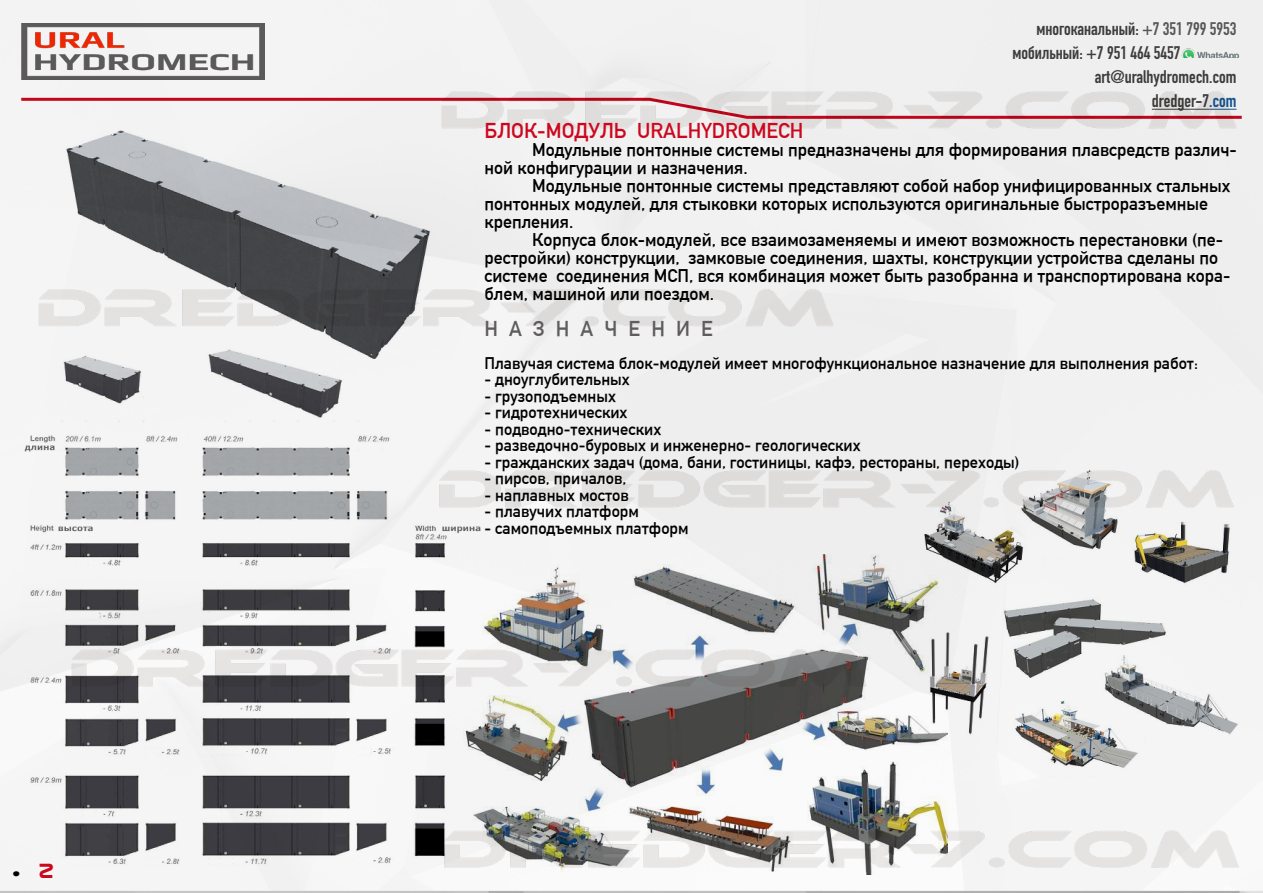
<style>
.page{position:relative;width:1263px;height:893px;background:#fff}
.page>*{position:absolute;margin:0;border:0;box-sizing:border-box;transform-origin:0 0}
.t1{font:700 21px "DIN Alternate";color:#cd071e}
.t2{font:700 21px "DIN Alternate";letter-spacing:.53em;color:#5e5c5e}
.t3{font:700 18px/18px "DIN Alternate";color:#000}
.t4{font:700 18px "DIN Condensed";color:#424242}
.t5{font:18px "Nasa";color:#000}
.t6{font:700 16.5px "DIN Alternate";color:#000}
.s1{font-size:24px;color:#cd071e}
.s2{color:#5e5c5e}
.s3{color:#165b9a}
</style>
<div class="page">
<img style="left:5px;top:0;width:1239px;height:893px">
<img style="left:46px;top:119px;width:405px;height:218px">
<img style="left:463px;top:555px;width:484px;height:319px">
<img style="left:916px;top:464px;width:326px;height:313px">
<img style="left:2px;top:337px;width:507px;height:536px">
<p class="t5" style="left:12px;top:865px;width:43px">• <span class="s1">2</span></p>
<p class="t4" style="left:1036px;top:17px;width:202px">многоканальный: <span class="s2">+7 351 799 5953</span></p>
<p class="t4" style="left:1012px;top:41px;width:170px">мобильный: +7 951 464 5457</p>
<p class="t4" style="left:1095px;top:65px;width:143px">art@uralhydromech.com</p>
<p class="t4" style="left:1152px;top:89px;width:86px">dredger-7<span class="s3">.com</span></p>
<p class="t1" style="left:484px;top:114px;width:321px">БЛОК-МОДУЛЬ URALHYDROMECH</p>
<p class="t3" style="left:484px;top:139px;width:754px;text-indent:48px">Модульные понтонные системы предназначены для формирования плавсредств различ&shy;ной конфигурации и назначения.</p>
<p class="t3" style="left:484px;top:175px;width:747px;text-indent:48px">Модульные понтонные системы представляют собой набор унифицированных стальных понтонных модулей, для стыковки которых используются оригинальные быстроразъемные крепления.</p>
<p class="t3" style="left:484px;top:229px;width:747px;text-indent:48px">Корпуса блок-модулей, все взаимозаменяемы и имеют возможность перестановки (пе&shy;рестройки) конструкции, замковые соединения, шахты, конструкции устройства сделаны по системе соединения МСП, вся комбинация может быть разобранна и транспортирована кора&shy;блем, машиной или поездом.</p>
<p class="t2" style="left:484px;top:312px;width:230px">НАЗНАЧЕНИЕ</p>
<p class="t6" style="left:484px;top:350px;width:715px">Плавучая система блок-модулей имеет многофункциональное назначение для выполнения работ:</p>
<p class="t6" style="left:484px;top:367px;width:147px">- дноуглубительных</p>
<p class="t6" style="left:484px;top:383px;width:133px">- грузоподъемных</p>
<p class="t6" style="left:484px;top:400px;width:144px">- гидротехнических</p>
<p class="t6" style="left:484px;top:416px;width:178px">- подводно-технических</p>
<p class="t6" style="left:484px;top:433px;width:378px">- разведочно-буровых и инженерно- геологических</p>
<p class="t6" style="left:484px;top:449px;width:536px">- гражданских задач (дома, бани, гостиницы, кафэ, рестораны, переходы)</p>
<p class="t6" style="left:484px;top:466px;width:143px">- пирсов, причалов,</p>
<p class="t6" style="left:484px;top:482px;width:146px">- наплавных мостов</p>
<p class="t6" style="left:484px;top:499px;width:156px">- плавучих платформ</p>
<p class="t6" style="left:484px;top:515px;width:206px">- самоподъемных платформ</p>
</div>
